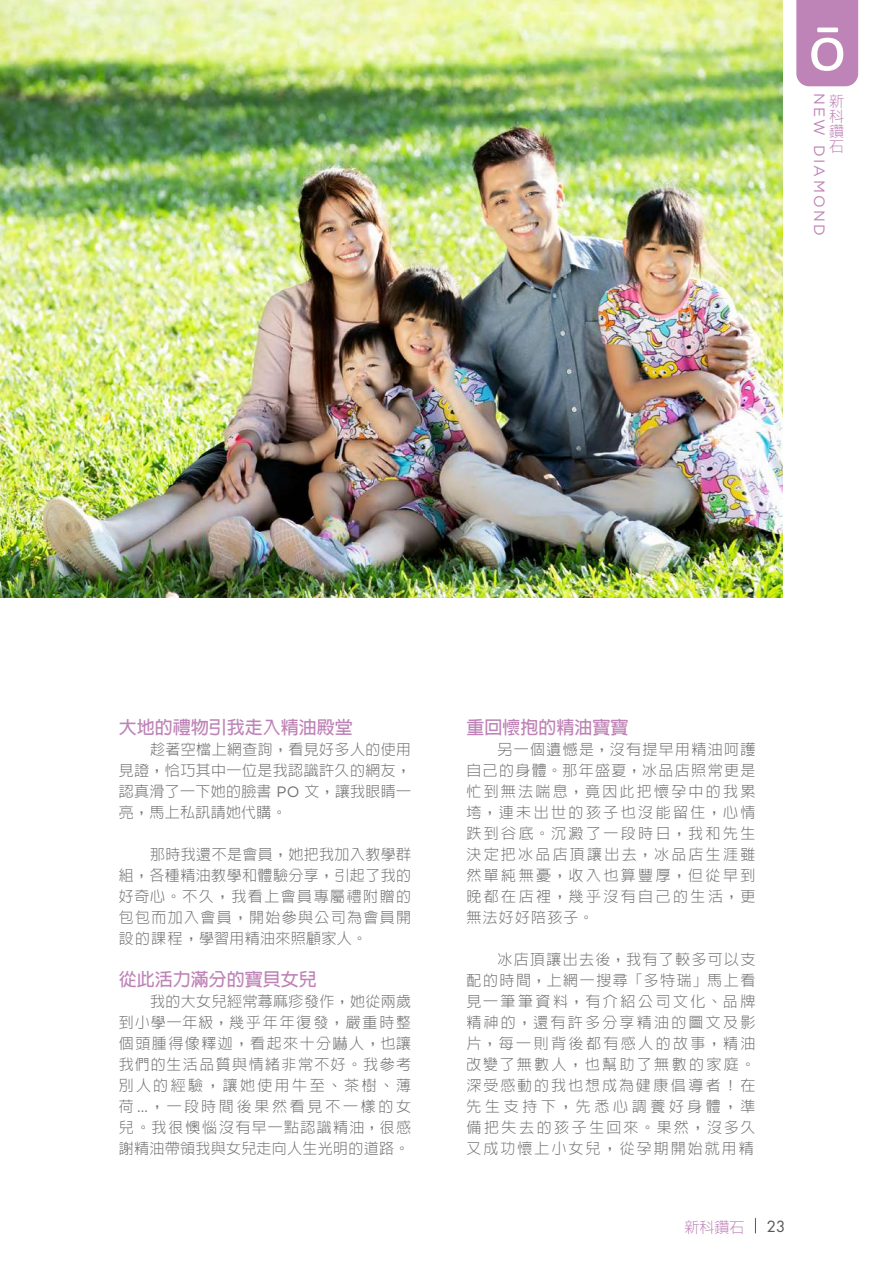
<style>
.page{position:relative;width:893px;height:1263px;background:#fff}
.page>*{position:absolute;margin:0;border:0;box-sizing:border-box;transform-origin:0 0}
.t1{font:700 18px "AR Hei B5";color:#bf84b7}
.t2{font:300 15px/21px "AR Hei B5";letter-spacing:.09em;color:#717071;text-align:justify}
.t3{font:15px "Gotham";letter-spacing:.15em;color:#bf84b7}
.t4{font:300 15px/15px "AR Hei B5";color:#bf84b7;text-align:justify}
.t5{font:15px "Futura Std";color:#595757}
.s1{font-family:"Gotham";font-weight:400}
</style>
<div class="page">
<svg style="left:796px;top:0;width:62px;height:86px;background:#c793c0"></svg>
<svg style="left:755px;top:1218px;width:1px;height:15px"></svg>
<img style="left:0;top:0;width:783px;height:597px">
<p class="t3" style="left:829px;top:93px;width:144px;rotate:90deg">NEW DIAMOND</p>
<p class="t4" style="left:829px;top:94px;width:16px">新科鑽石</p>
<p class="t1" style="left:119px;top:718px;width:236px">大地的禮物引我走入精油殿堂</p>
<p class="t2" style="left:119px;top:739px;width:294px;text-indent:31px">趁著空檔上網查詢，看見好多人的使用見證，恰巧其中一位是我認識許久的網友，認真滑了一下她的臉書 <span class="s1">PO</span> 文，讓我眼睛一亮，馬上私訊請她代購。</p>
<p class="t2" style="left:119px;top:844px;width:294px;text-indent:31px">那時我還不是會員，她把我加入教學群組，各種精油教學和體驗分享，引起了我的好奇心。不久，我看上會員專屬禮附贈的包包而加入會員，開始參與公司為會員開設的課程，學習用精油來照顧家人。</p>
<p class="t1" style="left:119px;top:970px;width:200px">從此活力滿分的寶貝女兒</p>
<p class="t2" style="left:119px;top:991px;width:294px;text-indent:31px">我的大女兒經常蕁麻疹發作，她從兩歲到小學一年級，幾乎年年復發，嚴重時整個頭腫得像釋迦，看起來十分嚇人，也讓我們的生活品質與情緒非常不好。我參考別人的經驗，讓她使用牛至、茶樹、薄荷<span class="s1">…</span>，一段時間後果然看見不一樣的女兒。我很懊惱沒有早一點認識精油，很感謝精油帶領我與女兒走向人生光明的道路。</p>
<p class="t1" style="left:466px;top:718px;width:163px">重回懷抱的精油寶寶</p>
<p class="t2" style="left:466px;top:738px;width:290px;text-indent:31px">另一個遺憾是，沒有提早用精油呵護自己的身體。那年盛夏，冰品店照常更是忙到無法喘息，竟因此把懷孕中的我累垮，連未出世的孩子也沒能留住，心情跌到谷底。沉澱了一段時日，我和先生決定把冰品店頂讓出去，冰品店生涯雖然單純無憂，收入也算豐厚，但從早到晚都在店裡，幾乎沒有自己的生活，更無法好好陪孩子。</p>
<p class="t2" style="left:466px;top:948px;width:291px;text-indent:31px">冰店頂讓出去後，我有了較多可以支配的時間，上網一搜尋「多特瑞」馬上看見一筆筆資料，有介紹公司文化、品牌精神的，還有許多分享精油的圖文及影片，每一則背後都有感人的故事，精油改變了無數人，也幫助了無數的家庭。深受感動的我也想成為健康倡導者！在先生支持下，先悉心調養好身體，準備把失去的孩子生回來。果然，沒多久又成功懷上小女兒，從孕期開始就用精</p>
<p class="t4" style="left:684px;top:1219px;width:61px">新科鑽石</p>
<p class="t5" style="left:767px;top:1217px;width:20px">23</p>
</div>
